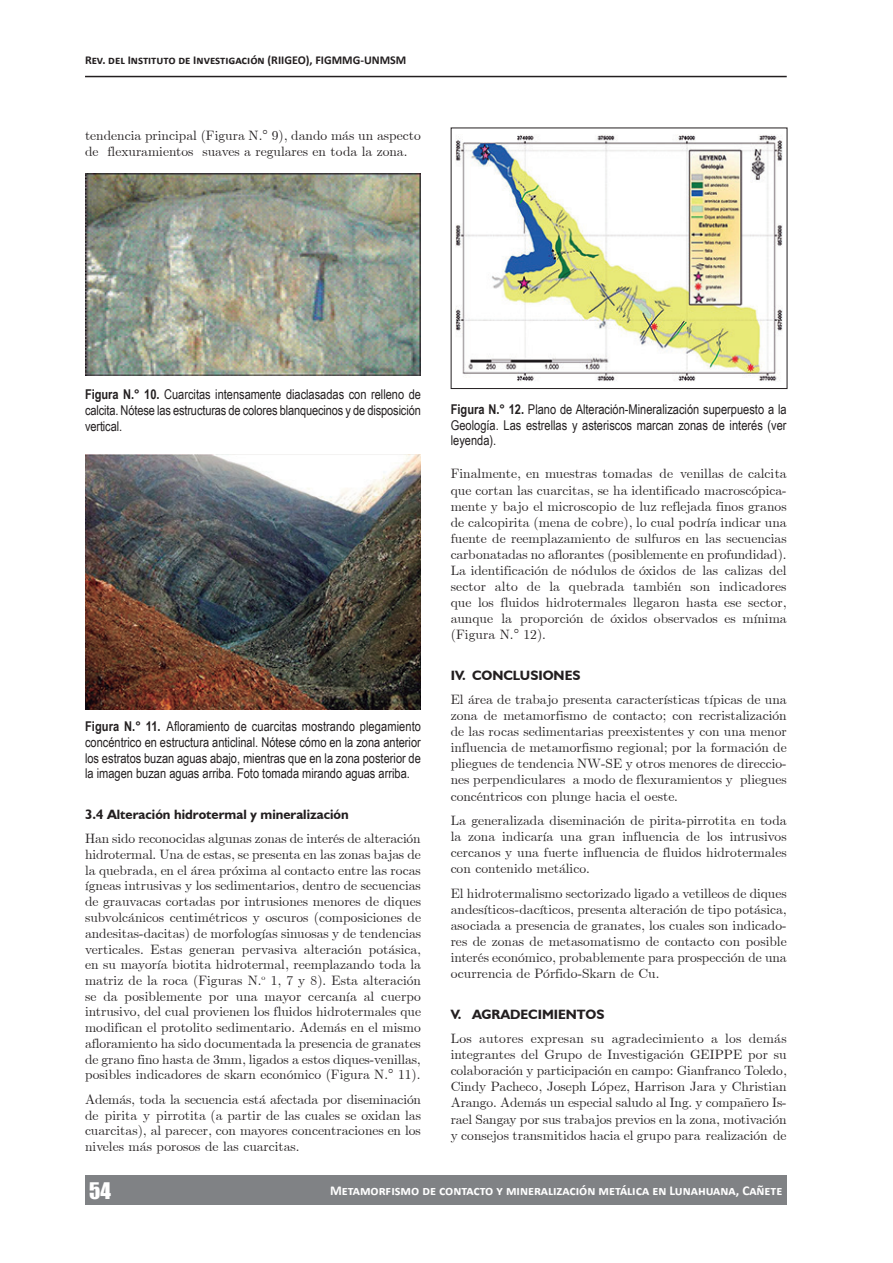
<style>
.page{position:relative;width:893px;height:1263px;background:#fff}
.page>*{position:absolute;margin:0;border:0;box-sizing:border-box;transform-origin:0 0}
.t1{font:21px "Impact";color:#fff}
.t2{font:13.5px/16px "Euclid";color:#231f20;text-align:justify}
.t3{font:13.5px/15.8px "Arial Narrow";color:#231f20;text-align:justify}
.t4{font:700 13.5px "Humanist 521 BT";color:#231f20}
.t5{font:700 13.5px "Calibri";color:#fff}
.t6{font:700 12px "Calibri";color:#231f20}
.s1{font-weight:700}
</style>
<div class="page">
<div style="left:85px;top:1175px;width:702px;height:30px;background:#808285"></div>
<hr style="left:85px;top:76px;width:702px;height:1px;background:#231f20">
<img style="left:85px;top:174px;width:336px;height:201px">
<img style="left:85px;top:455px;width:336px;height:255px">
<img style="left:456px;top:134px;width:327px;height:248px">
<p class="t6" style="left:85px;top:52px;width:323px">Rev. del Instituto de Investigación (RIIGEO), FIGMMG-UNMSM</p>
<p class="t2" style="left:85px;top:127px;width:337px">tendencia principal (Figura N.° 9), dando más un aspecto de flexuramientos suaves a regulares en toda la zona.</p>
<p class="t3" style="left:85px;top:386px;width:337px"><span class="s1">Figura N.° 10.</span> Cuarcitas intensamente diaclasadas con relleno de calcita. Nótese las estructuras de colores blanquecinos y de disposición vertical.</p>
<p class="t3" style="left:85px;top:718px;width:338px"><span class="s1">Figura N.° 11.</span> Afloramiento de cuarcitas mostrando plegamiento concéntrico en estructura anticlinal. Nótese cómo en la zona anterior los estratos buzan aguas abajo, mientras que en la zona posterior de la imagen buzan aguas arriba. Foto tomada mirando aguas arriba.</p>
<p class="t4" style="left:85px;top:806px;width:265px">3.4 Alteración hidrotermal y mineralización</p>
<p class="t2" style="left:85px;top:831px;width:338px">Han sido reconocidas algunas zonas de interés de alteración hidrotermal. Una de estas, se presenta en las zonas bajas de la quebrada, en el área próxima al contacto entre las rocas ígneas intrusivas y los sedimentarios, dentro de secuencias de grauvacas cortadas por intrusiones menores de diques subvolcánicos centimétricos y oscuros (composiciones de andesitas-dacitas) de morfologías sinuosas y de tendencias verticales. Estas generan pervasiva alteración potásica, en su mayoría biotita hidrotermal, reemplazando toda la matriz de la roca (Figuras N.<sup>o</sup> 1, 7 y 8). Esta alteración se da posiblemente por una mayor cercanía al cuerpo intrusivo, del cual provienen los fluidos hidrotermales que modifican el protolito sedimentario. Además en el mismo afloramiento ha sido documentada la presencia de granates de grano fino hasta de 3mm, ligados a estos diques-venillas, posibles indicadores de skarn económico (Figura N.° 11).</p>
<p class="t2" style="left:85px;top:1091px;width:337px">Además, toda la secuencia está afectada por diseminación de pirita y pirrotita (a partir de las cuales se oxidan las cuarcitas), al parecer, con mayores concentraciones en los niveles más porosos de las cuarcitas.</p>
<p class="t3" style="left:451px;top:401px;width:337px"><span class="s1">Figura N.° 12.</span> Plano de Alteración-Mineralización superpuesto a la Geología. Las estrellas y asteriscos marcan zonas de interés (ver leyenda).</p>
<p class="t2" style="left:451px;top:466px;width:337px">Finalmente, en muestras tomadas de venillas de calcita que cortan las cuarcitas, se ha identificado macroscópica&shy;mente y bajo el microscopio de luz reflejada finos granos de calcopirita (mena de cobre), lo cual podría indicar una fuente de reemplazamiento de sulfuros en las secuencias carbonatadas no aflorantes (posiblemente en profundidad).<br>La identificación de nódulos de óxidos de las calizas del sector alto de la quebrada también son indicadores que los fluidos hidrotermales llegaron hasta ese sector, aunque la proporción de óxidos observados es mínima (Figura N.° 12).</p>
<p class="t4" style="left:451px;top:667px;width:131px">IV. CONCLUSIONES</p>
<p class="t2" style="left:451px;top:692px;width:338px">El área de trabajo presenta características típicas de una zona de metamorfismo de contacto; con recristalización de las rocas sedimentarias preexistentes y con una menor influencia de metamorfismo regional; por la formación de pliegues de tendencia NW-SE y otros menores de direccio&shy;nes perpendiculares a modo de flexuramientos y pliegues concéntricos con plunge hacia el oeste.</p>
<p class="t2" style="left:451px;top:813px;width:337px">La generalizada diseminación de pirita-pirrotita en toda la zona indicaría una gran influencia de los intrusivos cercanos y una fuerte influencia de fluidos hidrotermales con contenido metálico.</p>
<p class="t2" style="left:451px;top:885px;width:337px">El hidrotermalismo sectorizado ligado a vetilleos de diques andesíticos-dacíticos, presenta alteración de tipo potásica, asociada a presencia de granates, los cuales son indicado&shy;res de zonas de metasomatismo de contacto con posible interés económico, probablemente para prospección de una ocurrencia de Pórfido-Skarn de Cu.</p>
<p class="t4" style="left:451px;top:1006px;width:155px">V. AGRADECIMIENTOS</p>
<p class="t2" style="left:451px;top:1031px;width:337px">Los autores expresan su agradecimiento a los demás integrantes del Grupo de Investigación GEIPPE por su colaboración y participación en campo: Gianfranco Toledo, Cindy Pacheco, Joseph López, Harrison Jara y Christian Arango. Además un especial saludo al Ing. y compañero Is&shy;rael Sangay por sus trabajos previos en la zona, motivación y consejos transmitidos hacia el grupo para realización de</p>
<h1 class="t1" style="left:89px;top:1174px;width:23px">54</h1>
<p class="t5" style="left:330px;top:1182px;width:454px">Metamorfismo de contacto y mineralización metálica en Lunahuana, Cañete</p>
</div>
